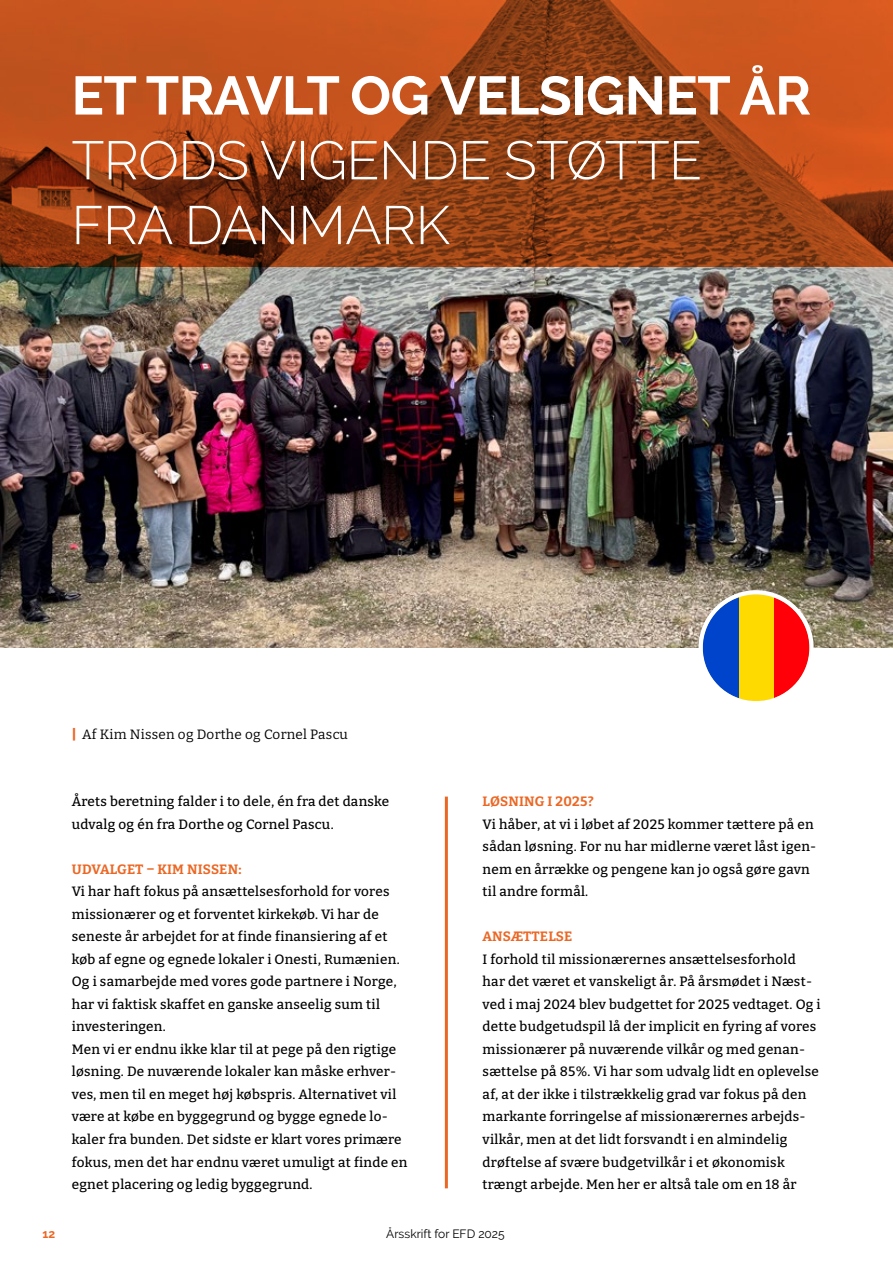
<style>
.page{position:relative;width:893px;height:1263px;background:#fff}
.page>*{position:absolute;margin:0;border:0;box-sizing:border-box;transform-origin:0 0}
.t1{font:300 54px/64.8px "Raleway";letter-spacing:-.01em;color:#fff}
.t2{font:700 54px "Raleway";letter-spacing:-.01em;color:#fff}
.t3{font:100 13.5px/22.5px "Bitter";letter-spacing:.02em;color:#000}
.t4{font:100 13.5px "Bitter";letter-spacing:.01em;color:#eb6724}
.t5{font:12px "Raleway";color:#000}
.t6{font:700 12px "Raleway";color:#eb6724}
.s1{color:#eb6724}
</style>
<div class="page">
<hr style="left:445px;top:797px;width:3px;height:391px;background:#eb6724">
<img style="left:0;top:266px;width:893px;height:381px">
<svg style="left:0;top:0;width:893px;height:266px;background:#a44618"></svg>
<div style="left:703px;top:594px;width:107px;height:107px;background:#ffda00;border-radius:54px"></div>
<svg style="left:703px;top:594px;width:35px;height:104px;fill:#04c"></svg>
<svg style="left:774px;top:594px;width:36px;height:104px;fill:#ff0009"></svg>
<div style="left:698px;top:590px;width:116px;height:115px;border:4px solid #fff;border-radius:50%"></div>
<h1 class="t2" style="left:72px;top:65px;width:741px">ET TRAVLT OG VELSIGNET ÅR</h1>
<h1 class="t1" style="left:72px;top:128px;width:632px">TRODS VIGENDE STØTTE<br>FRA DANMARK</h1>
<p class="t3" style="left:72px;top:722px;width:277px"><span class="s1">|</span> Af Kim Nissen og Dorthe og Cornel Pascu</p>
<p class="t3" style="left:72px;top:790px;width:319px">Årets beretning falder i to dele, én fra det danske udvalg og én fra Dorthe og Cornel Pascu.</p>
<p class="t4" style="left:72px;top:861px;width:171px">UDVALGET – KIM NISSEN:</p>
<p class="t3" style="left:72px;top:880px;width:337px">Vi har haft fokus på ansættelsesforhold for vores missionærer og et forventet kirkekøb. Vi har de seneste år arbejdet for at finde finansiering af et køb af egne og egnede lokaler i Onesti, Rumænien.<br>Og i samarbejde med vores gode partnere i Norge, har vi faktisk skaffet en ganske anseelig sum til investeringen.<br>Men vi er endnu ikke klar til at pege på den rigtige løsning. De nuværende lokaler kan måske erhver&shy;ves, men til en meget høj købspris. Alternativet vil være at købe en byggegrund og bygge egnede lo&shy;kaler fra bunden. Det sidste er klart vores primære fokus, men det har endnu været umuligt at finde en egnet placering og ledig byggegrund.</p>
<p class="t4" style="left:483px;top:793px;width:113px">LØSNING I 2025?</p>
<p class="t3" style="left:483px;top:812px;width:335px">Vi håber, at vi i løbet af 2025 kommer tættere på en sådan løsning. For nu har midlerne været låst igen&shy;nem en årrække og pengene kan jo også gøre gavn til andre formål.</p>
<p class="t4" style="left:483px;top:928px;width:91px">ANSÆTTELSE</p>
<p class="t3" style="left:483px;top:948px;width:339px">I forhold til missionærernes ansættelsesforhold har det været et vanskeligt år. På årsmødet i Næst&shy;ved i maj 2024 blev budgettet for 2025 vedtaget. Og i dette budgetudspil lå der implicit en fyring af vores missionærer på nuværende vilkår og med genan&shy;sættelse på 85%. Vi har som udvalg lidt en oplevelse af, at der ikke i tilstrækkelig grad var fokus på den markante forringelse af missionærernes arbejds&shy;vilkår, men at det lidt forsvandt i en almindelig drøftelse af svære budgetvilkår i et økonomisk trængt arbejde. Men her er altså tale om en 18 år</p>
<p class="t6" style="left:43px;top:1227px;width:14px">12</p>
<p class="t5" style="left:386px;top:1227px;width:120px">Årsskrift for EFD 2025</p>
</div>
